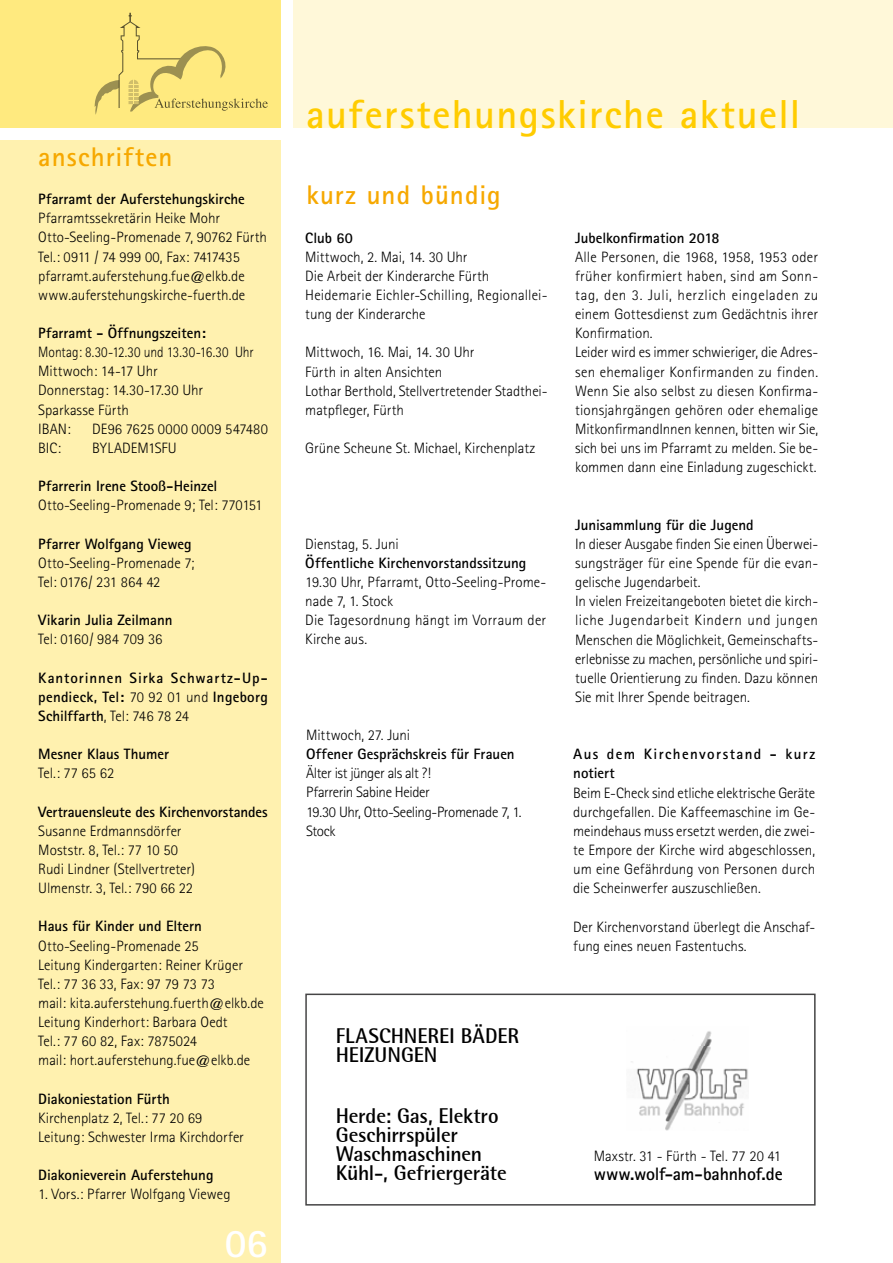
<style>
.page{position:relative;width:893px;height:1263px;background:#fff}
.page>*{position:absolute;margin:0;border:0;box-sizing:border-box;transform-origin:0 0}
.t1{font:700 40.5px "Rotis Sans Serif";letter-spacing:.035em;color:#fc0}
.t2{font:700 40.5px "Rotis Sans Serif";color:#fff}
.t3{font:700 27px "Rotis Sans Serif";letter-spacing:.035em;color:#f6a800}
.t4{font:700 21px/19.2px "Rotis Semi Sans";letter-spacing:-.005em;color:#000}
.t5{font:700 18px "Rotis Sans Serif";letter-spacing:-.01em;color:#000}
.t6{font:300 15px/19.2px "Rotis Sans Serif";color:#000}
.t7{font:700 15px/19.2px "Rotis Sans Serif";color:#000;text-align:justify}
.t8{font:300 15px/19.2px "Rotis Sans Serif";color:#000;scale:.9 1}
.t9{font:300 15px/19.2px "Rotis Sans Serif";letter-spacing:-.03em;color:#000}
.t10{font:700 15px/19.2px "Rotis Sans Serif";letter-spacing:.09em;color:#000}
.s1{font-weight:300}
</style>
<div class="page">
<div style="left:293px;top:0;width:600px;height:128px;background:#fff8d9"></div>
<div style="left:0;top:0;width:281px;height:128px;background:#ffea7f"></div>
<div style="left:0;top:140px;width:281px;height:1123px;background:#fff1af"></div>
<svg style="left:94px;top:13px;width:174px;height:102px"></svg>
<div style="left:305px;top:993px;width:511px;height:212px;border:2px solid #454445"></div>
<img style="left:631px;top:1031px;width:117px;height:99px">
<h2 class="t3" style="left:38px;top:140px;width:136px">anschriften</h2>
<p class="t7" style="left:38px;top:189px;width:208px">Pfarramt der Auferstehungskirche</p>
<p class="t6" style="left:38px;top:209px;width:230px">Pfarramtssekretärin Heike Mohr Otto-Seeling-Promenade 7, 90762 Fürth Tel.: 0911 / 74 999 00, Fax: 7417435 pfarramt.auferstehung.fue@elkb.de www.auferstehungskirche-fuerth.de</p>
<p class="t7" style="left:38px;top:323px;width:169px">Pfarramt - Öffnungszeiten:</p>
<p class="t8" style="left:38px;top:343px;width:241px">Montag: 8.30-12.30 und 13.30-16.30 Uhr<br>Mittwoch: 14-17 Uhr<br>Donnerstag: 14.30-17.30 Uhr<br>Sparkasse Fürth<br>IBAN:</p>
<p class="t6" style="left:92px;top:419px;width:177px">DE96 7625 0000 0009 547480</p>
<p class="t6" style="left:38px;top:438px;width:24px">BIC:</p>
<p class="t6" style="left:92px;top:438px;width:86px">BYLADEM1SFU</p>
<p class="t7" style="left:38px;top:476px;width:181px">Pfarrerin Irene Stooß-Heinzel</p>
<p class="t6" style="left:38px;top:496px;width:226px">Otto-Seeling-Promenade 9; Tel: 770151</p>
<p class="t7" style="left:38px;top:534px;width:155px">Pfarrer Wolfgang Vieweg</p>
<p class="t6" style="left:38px;top:553px;width:158px">Otto-Seeling-Promenade 7;<br>Tel: 0176/ 231 864 42</p>
<p class="t7" style="left:38px;top:610px;width:136px">Vikarin Julia Zeilmann</p>
<p class="t6" style="left:38px;top:630px;width:126px">Tel: 0160/ 984 709 36</p>
<p class="t7" style="left:38px;top:668px;width:231px">Kantorinnen Sirka Schwartz-Up&shy;pendieck, Tel: <span class="s1">70 92 01 und</span> Ingeborg Schilffarth<span class="s1">, Tel: 746 78 24</span></p>
<p class="t7" style="left:38px;top:744px;width:132px">Mesner Klaus Thumer</p>
<p class="t6" style="left:38px;top:764px;width:78px">Tel.: 77 65 62</p>
<p class="t7" style="left:38px;top:801px;width:231px">Vertrauensleute des Kirchenvorstandes</p>
<p class="t6" style="left:38px;top:821px;width:158px">Susanne Erdmannsdörfer<br>Moststr. 8, Tel.: 77 10 50<br>Rudi Lindner (Stellvertreter)<br>Ulmenstr. 3, Tel.: 790 66 22</p>
<p class="t7" style="left:38px;top:916px;width:165px">Haus für Kinder und Eltern</p>
<p class="t6" style="left:38px;top:936px;width:227px">Otto-Seeling-Promenade 25<br>Leitung Kindergarten: Reiner Krüger Tel.: 77 36 33, Fax: 97 79 73 73<br>mail: kita.auferstehung.fuerth@elkb.de Leitung Kinderhort: Barbara Oedt<br>Tel.: 77 60 82, Fax: 7875024<br>mail: hort.auferstehung.fue@elkb.de</p>
<p class="t7" style="left:38px;top:1089px;width:133px">Diakoniestation Fürth</p>
<p class="t6" style="left:38px;top:1108px;width:207px">Kirchenplatz 2, Tel.: 77 20 69<br>Leitung: Schwester Irma Kirchdorfer</p>
<p class="t7" style="left:38px;top:1165px;width:177px">Diakonieverein Auferstehung</p>
<p class="t6" style="left:38px;top:1185px;width:194px">1. Vors.: Pfarrer Wolfgang Vieweg</p>
<h1 class="t2" style="left:225px;top:1217px;width:45px">06</h1>
<h1 class="t1" style="left:306px;top:88px;width:496px">auferstehungskirche aktuell</h1>
<h2 class="t3" style="left:306px;top:178px;width:196px">kurz und bündig</h2>
<p class="t7" style="left:305px;top:228px;width:49px">Club 60</p>
<p class="t6" style="left:305px;top:247px;width:244px">Mittwoch, 2. Mai, 14. 30 Uhr<br>Die Arbeit der Kinderarche Fürth<br>Heidemarie Eichler-Schilling, Regionallei&shy;tung der Kinderarche</p>
<p class="t6" style="left:305px;top:343px;width:244px">Mittwoch, 16. Mai, 14. 30 Uhr<br>Fürth in alten Ansichten<br>Lothar Berthold, Stellvertretender Stadthei&shy;matpfleger, Fürth</p>
<p class="t6" style="left:305px;top:438px;width:232px">Grüne Scheune St. Michael, Kirchenplatz</p>
<p class="t6" style="left:305px;top:534px;width:95px">Dienstag, 5. Juni</p>
<p class="t7" style="left:305px;top:553px;width:223px">Öffentliche Kirchenvorstandssitzung</p>
<p class="t6" style="left:305px;top:572px;width:242px">19.30 Uhr, Pfarramt, Otto-Seeling-Prome&shy;nade 7, 1. Stock<br>Die Tagesordnung hängt im Vorraum der<br>Kirche aus.</p>
<p class="t6" style="left:306px;top:725px;width:106px">Mittwoch, 27. Juni</p>
<p class="t7" style="left:306px;top:744px;width:210px">Offener Gesprächskreis für Frauen</p>
<p class="t9" style="left:306px;top:763px;width:217px">Älter ist jünger als alt ?!<br>Pfarrerin Sabine Heider<br>19.30 Uhr, Otto-Seeling-Promenade 7, 1.<br>Stock</p>
<p class="t7" style="left:575px;top:228px;width:146px">Jubelkonfirmation 2018</p>
<p class="t6" style="left:575px;top:247px;width:245px">Alle Personen, die 1968, 1958, 1953 oder früher konfirmiert haben, sind am Sonn&shy;tag, den 3. Juli, herzlich eingeladen zu einem Gottesdienst zum Gedächtnis ihrer Konfirmation.<br>Leider wird es immer schwieriger, die Adres&shy;sen ehemaliger Konfirmanden zu finden.<br>Wenn Sie also selbst zu diesen Konfirma&shy;tionsjahrgängen gehören oder ehemalige MitkonfirmandInnen kennen, bitten wir Sie, sich bei uns im Pfarramt zu melden. Sie be&shy;kommen dann eine Einladung zugeschickt.</p>
<p class="t7" style="left:575px;top:515px;width:180px">Junisammlung für die Jugend</p>
<p class="t6" style="left:575px;top:534px;width:245px">In dieser Ausgabe finden Sie einen Überwei&shy;sungsträger für eine Spende für die evan&shy;gelische Jugendarbeit.<br>In vielen Freizeitangeboten bietet die kirch&shy;liche Jugendarbeit Kindern und jungen Menschen die Möglichkeit, Gemeinschafts&shy;erlebnisse zu machen, persönliche und spiri&shy;tuelle Orientierung zu finden. Dazu können Sie mit Ihrer Spende beitragen.</p>
<p class="t10" style="left:573px;top:744px;width:244px">Aus dem Kirchenvorstand - kurz notiert</p>
<p class="t6" style="left:573px;top:783px;width:244px;text-align:justify">Beim E-Check sind etliche elektrische Geräte durchgefallen. Die Kaffeemaschine im Ge&shy;meindehaus muss ersetzt werden, die zwei&shy;te Empore der Kirche wird abgeschlossen, um eine Gefährdung von Personen durch die Scheinwerfer auszuschließen.</p>
<p class="t6" style="left:573px;top:917px;width:244px">Der Kirchenvorstand überlegt die Anschaf&shy;fung eines neuen Fastentuchs.</p>
<h3 class="t4" style="left:336px;top:1026px;width:185px">FLASCHNEREI BÄDER<br>HEIZUNGEN</h3>
<h3 class="t4" style="left:336px;top:1105px;width:173px">Herde: Gas, Elektro<br>Geschirrspüler<br>Waschmaschinen<br>Kühl-, Gefriergeräte</h3>
<p class="t6" style="left:594px;top:1146px;width:189px">Maxstr. 31 - Fürth - Tel. 77 20 41</p>
<p class="t5" style="left:594px;top:1162px;width:191px">www.wolf-am-bahnhof.de</p>
</div>
